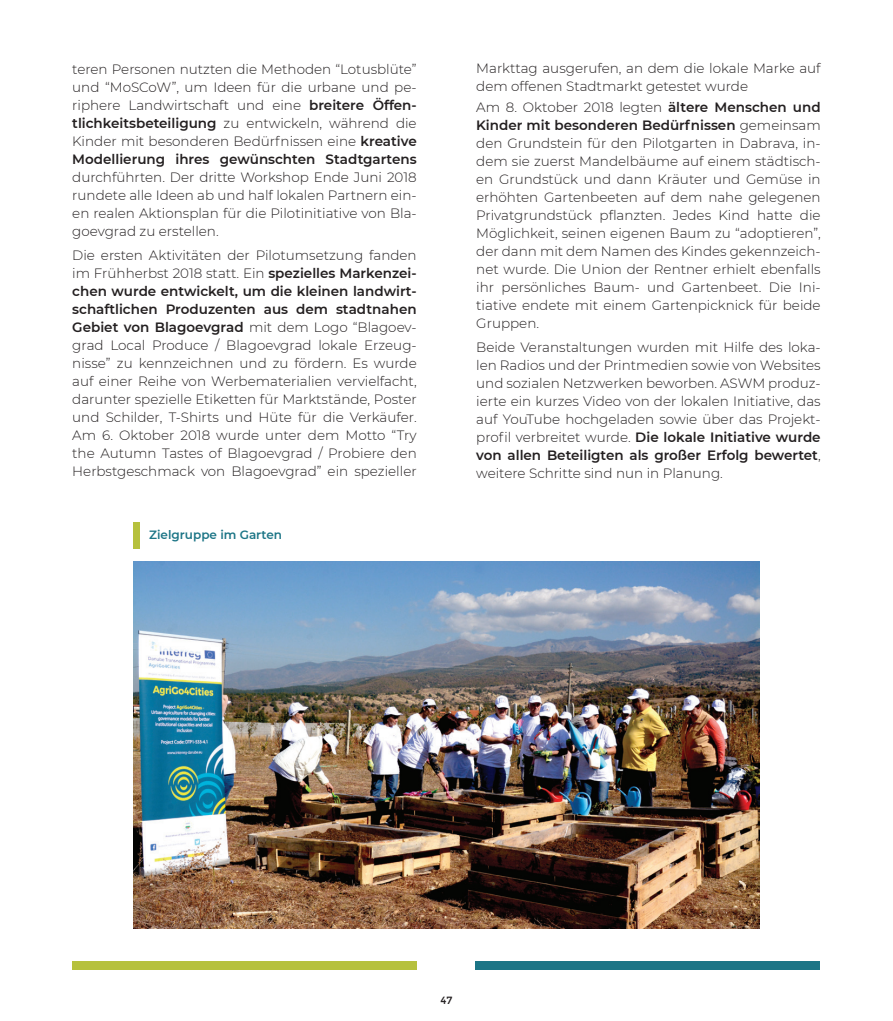
<style>
.page{position:relative;width:893px;height:1021px;background:#fff}
.page>*{position:absolute;margin:0;border:0;box-sizing:border-box;transform-origin:0 0}
.t1{font:300 13.5px/18px "Montserrat";color:#231f20;text-align:justify}
.t2{font:600 12px "Montserrat";color:#1c7586}
.t3{font:10.5px "Montserrat";color:#231f20}
.s1{font-weight:600}
</style>
<div class="page">
<div style="left:133px;top:522px;width:7px;height:26px;background:#b6c13d"></div>
<img style="left:133px;top:561px;width:627px;height:367px">
<div style="left:72px;top:961px;width:345px;height:8px;background:#b6c13d"></div>
<div style="left:476px;top:961px;width:344px;height:8px;background:#1c7586"></div>
<p class="t1" style="left:72px;top:59px;width:346px">teren Personen nutzten die Methoden “Lotusblüte” und “MoSCoW”, um Ideen für die urbane und pe&shy;riphere Landwirtschaft und eine <span class="s1">breitere Öffen&shy;tlichkeitsbeteiligung</span> zu entwickeln, während die Kinder mit besonderen Bedürfnissen eine <span class="s1">kreative Modellierung ihres gewünschten Stadtgartens</span></p>
<p class="t1" style="left:72px;top:167px;width:346px">durchführten. Der dritte Workshop Ende Juni 2018 rundete alle Ideen ab und half lokalen Partnern ein&shy;en realen Aktionsplan für die Pilotinitiative von Bla&shy;goevgrad zu erstellen.</p>
<p class="t1" style="left:72px;top:246px;width:346px">Die ersten Aktivitäten der Pilotumsetzung fanden im Frühherbst 2018 statt. Ein <span class="s1">spezielles Markenzei&shy;chen wurde entwickelt, um die kleinen landwirt&shy;schaftlichen Produzenten aus dem stadtnahen Gebiet von Blagoevgrad</span> mit dem Logo “Blagoev&shy;grad Local Produce / Blagoevgrad lokale Erzeug&shy;nisse” zu kennzeichnen und zu fördern. Es wurde auf einer Reihe von Werbematerialien vervielfacht, darunter spezielle Etiketten für Marktstände, Poster und Schilder, T-Shirts und Hüte für die Verkäufer.<br>Am 6. Oktober 2018 wurde unter dem Motto “Try the Autumn Tastes of Blagoevgrad / Probiere den Herbstgeschmack von Blagoevgrad” ein spezieller</p>
<p class="t2" style="left:149px;top:526px;width:134px">Zielgruppe im Garten</p>
<p class="t1" style="left:476px;top:58px;width:346px">Markttag ausgerufen, an dem die lokale Marke auf dem offenen Stadtmarkt getestet wurde</p>
<p class="t1" style="left:476px;top:98px;width:346px">Am 8. Oktober 2018 legten <span class="s1">ältere Menschen und Kinder mit besonderen Bedürfnissen</span> gemeinsam den Grundstein für den Pilotgarten in Dabrava, in&shy;dem sie zuerst Mandelbäume auf einem städtisch&shy;en Grundstück und dann Kräuter und Gemüse in erhöhten Gartenbeeten auf dem nahe gelegenen Privatgrundstück pflanzten. Jedes Kind hatte die Möglichkeit, seinen eigenen Baum zu “adoptieren”, der dann mit dem Namen des Kindes gekennzeich&shy;net wurde. Die Union der Rentner erhielt ebenfalls ihr persönliches Baum- und Gartenbeet. Die Ini&shy;tiative endete mit einem Gartenpicknick für beide Gruppen.</p>
<p class="t1" style="left:476px;top:338px;width:346px">Beide Veranstaltungen wurden mit Hilfe des loka&shy;len Radios und der Printmedien sowie von Websites und sozialen Netzwerken beworben. ASWM produz&shy;ierte ein kurzes Video von der lokalen Initiative, das auf YouTube hochgeladen sowie über das Projekt&shy;profil verbreitet wurde. <span class="s1">Die lokale Initiative wurde von allen Beteiligten als großer Erfolg bewertet</span>, weitere Schritte sind nun in Planung.</p>
<p class="t3" style="left:441px;top:994px;width:13px">47</p>
</div>
